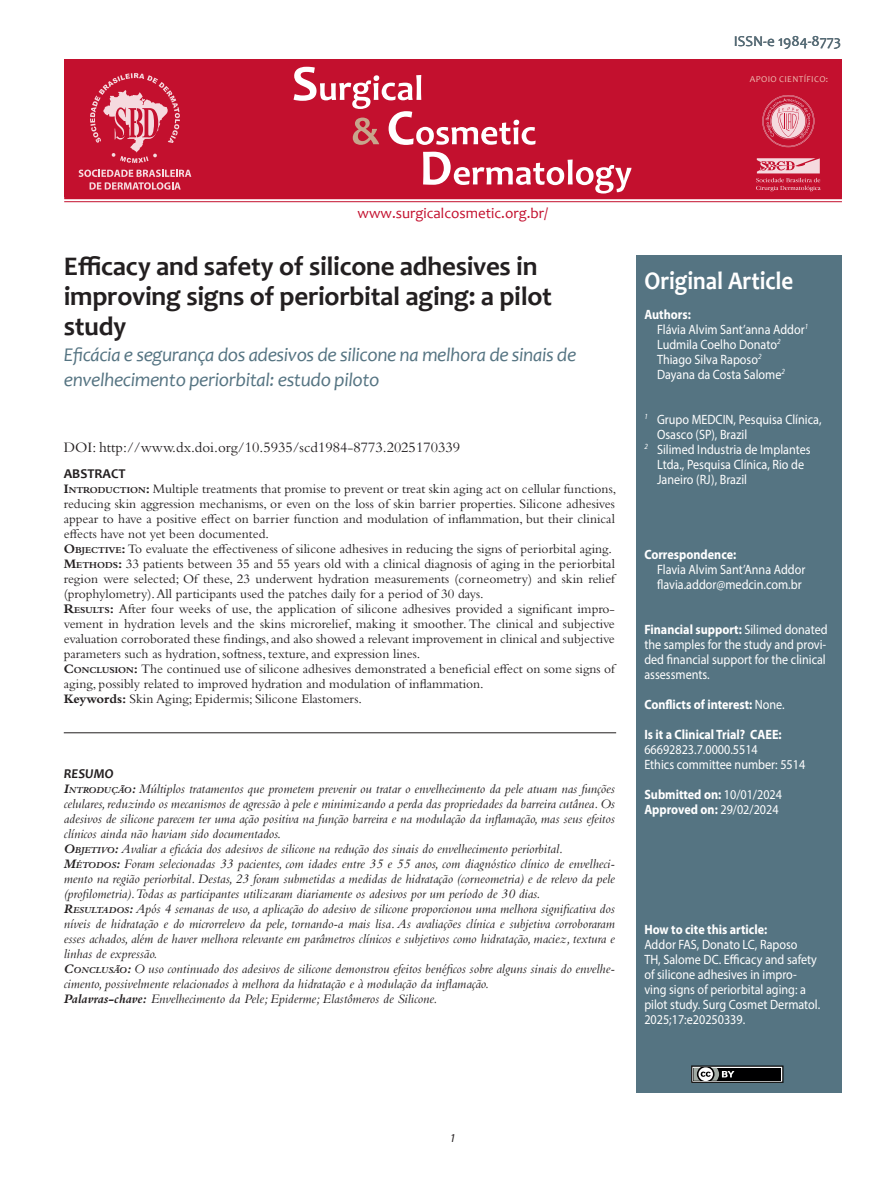
<style>
.page{position:relative;width:893px;height:1191px;background:#fff}
.page>*{position:absolute;margin:0;border:0;box-sizing:border-box;transform-origin:0 0}
.t1{font:700 27px/30px "Candara";letter-spacing:-.01em;color:#231f20}
.t2{font:700 25.5px "Candara";color:#fff;scale:.9 1}
.t3{font:italic 19.5px/25.5px "Candara";letter-spacing:-.02em;color:#557482}
.t4{font:15px "Bembo Std";color:#231f20}
.t5{font:15px "Candara";color:#c3102e}
.t6{font:15px "Candara";color:#557482}
.t7{font:italic 13.5px/15px "Bembo Std";color:#231f20;text-align:justify}
.t8{font:13.5px/15px "Bembo Std";color:#231f20;text-align:justify}
.t9{font:13.5px/15px "Myriad Pro";color:#fff;scale:.9 1}
.t10{font:700 13.5px/15px "Myriad Pro";color:#fff;scale:.9 1}
.t11{font:700 13.5px "Candara";color:#231f20}
.t12{font:italic 700 13.5px "Candara";color:#231f20}
.t13{font:italic 12px "Myriad Pro";color:#231f20}
.t14{font:9px "Candara";letter-spacing:.04em;color:#efc0b4}
.s1{font-weight:700}
.s2{font-weight:700;font-size:9.45px}
.s3{font-weight:400}
</style>
<div class="page">
<hr style="left:64px;top:196px;width:778px;height:3px;background:#c3102e">
<hr style="left:64px;top:201px;width:778px;height:1px;background:#c3102e">
<div style="left:64px;top:60px;width:778px;height:137px;background:#c3102e"></div>
<svg style="left:294px;top:67px;width:242px;height:78px"></svg>
<svg style="left:423px;top:152px;width:208px;height:41px"></svg>
<svg style="left:90px;top:73px;width:90px;height:90px"></svg>
<svg style="left:79px;top:170px;width:112px;height:20px"></svg>
<svg style="left:756px;top:158px;width:65px;height:33px"></svg>
<svg style="left:762px;top:95px;width:52px;height:52px"></svg>
<div style="left:636px;top:255px;width:206px;height:838px;background:#557482"></div>
<svg style="left:691px;top:1065px;width:92px;height:17px;background:#494b4c"></svg>
<hr style="left:64px;top:732px;width:552px;height:1px;background:#231f20">
<p class="t6" style="left:734px;top:32px;width:109px">ISSN-e 1984-8773</p>
<p class="t14" style="left:750px;top:74px;width:80px">APOIO CIENTÍFICO:</p>
<p class="t5" style="left:357px;top:204px;width:192px">www.surgicalcosmetic.org.br/</p>
<p class="t1" style="left:64px;top:251px;width:490px">Efficacy and safety of silicone adhesives in improving signs of periorbital aging: a pilot study</p>
<p class="t3" style="left:64px;top:342px;width:514px">Eficácia e segurança dos adesivos de silicone na melhora de sinais de envelhecimento periorbital: estudo piloto</p>
<p class="t4" style="left:64px;top:439px;width:398px">DOI: http://www.dx.doi.org/10.5935/scd1984-8773.2025170339</p>
<p class="t11" style="left:64px;top:465px;width:63px">ABSTRACT</p>
<p class="t8" style="left:64px;top:481px;width:554px"><span class="s1">I</span><span class="s2">NTRODUCTION</span><span class="s1">:</span> Multiple treatments that promise to prevent or treat skin aging act on cellular functions, reducing skin aggression mechanisms, or even on the loss of skin barrier properties. Silicone adhesives appear to have a positive effect on barrier function and modulation of inflammation, but their clinical effects have not yet been documented.</p>
<p class="t8" style="left:64px;top:541px;width:550px"><span class="s1">O</span><span class="s2">BJECTIVE</span><span class="s1">:</span> To evaluate the effectiveness of silicone adhesives in reducing the signs of periorbital aging.</p>
<p class="t8" style="left:64px;top:556px;width:553px"><span class="s1">M</span><span class="s2">ETHODS</span><span class="s1">:</span> 33 patients between 35 and 55 years old with a clinical diagnosis of aging in the periorbital region were selected; Of these, 23 underwent hydration measurements (corneometry) and skin relief (prophylometry). All participants used the patches daily for a period of 30 days.</p>
<p class="t8" style="left:64px;top:601px;width:553px"><span class="s1">R</span><span class="s2">ESULTS</span><span class="s1">:</span> After four weeks of use, the application of silicone adhesives provided a significant impro&shy;vement in hydration levels and the skins microrelief, making it smoother. The clinical and subjective evaluation corroborated these findings, and also showed a relevant improvement in clinical and subjective parameters such as hydration, softness, texture, and expression lines.</p>
<p class="t8" style="left:64px;top:661px;width:553px"><span class="s1">C</span><span class="s2">ONCLUSION</span><span class="s1">:</span> The continued use of silicone adhesives demonstrated a beneficial effect on some signs of aging, possibly related to improved hydration and modulation of inflammation.</p>
<p class="t8" style="left:64px;top:691px;width:300px"><span class="s1">Keywords:</span> Skin Aging; Epidermis; Silicone Elastomers.</p>
<p class="t12" style="left:64px;top:765px;width:51px">RESUMO</p>
<p class="t7" style="left:64px;top:781px;width:553px"><span class="s1">I</span><span class="s2">NTRODUÇÃO</span><span class="s1">:</span> Múltiplos tratamentos que prometem prevenir ou tratar o envelhecimento da pele atuam nas funções celulares, reduzindo os mecanismos de agressão à pele e minimizando a perda das propriedades da barreira cutânea. Os adesivos de silicone parecem ter uma ação positiva na função barreira e na modulação da inflamação, mas seus efeitos clínicos ainda não haviam sido documentados.</p>
<p class="t7" style="left:64px;top:841px;width:501px"><span class="s1">O</span><span class="s2">BJETIVO</span><span class="s1">:</span> Avaliar a eficácia dos adesivos de silicone na redução dos sinais do envelhecimento periorbital.</p>
<p class="t7" style="left:64px;top:856px;width:553px"><span class="s1">M</span><span class="s2">ÉTODOS</span><span class="s1">:</span> Foram selecionadas 33 pacientes, com idades entre 35 e 55 anos, com diagnóstico clínico de envelheci&shy;mento na região periorbital. Destas, 23 foram submetidas a medidas de hidratação (corneometria) e de relevo da pele (profilometria). Todas as participantes utilizaram diariamente os adesivos por um período de 30 dias.</p>
<p class="t7" style="left:64px;top:901px;width:553px"><span class="s1">R</span><span class="s2">ESULTADOS</span><span class="s1">:</span> Após 4 semanas de uso, a aplicação do adesivo de silicone proporcionou uma melhora significativa dos níveis de hidratação e do microrrelevo da pele, tornando-a mais lisa. As avaliações clínica e subjetiva corroboraram esses achados, além de haver melhora relevante em parâmetros clínicos e subjetivos como hidratação, maciez, textura e linhas de expressão.</p>
<p class="t7" style="left:64px;top:961px;width:553px"><span class="s1">C</span><span class="s2">ONCLUSÃO</span><span class="s1">:</span> O uso continuado dos adesivos de silicone demonstrou efeitos benéficos sobre alguns sinais do envelhe&shy;cimento, possivelmente relacionados à melhora da hidratação e à modulação da inflamação.</p>
<p class="t7" style="left:64px;top:991px;width:375px"><span class="s1">Palavras-chave:</span> Envelhecimento da Pele; Epiderme; Elastômeros de Silicone.</p>
<p class="t2" style="left:644px;top:264px;width:167px">Original Article</p>
<p class="t10" style="left:644px;top:307px;width:53px">Authors:</p>
<p class="t9" style="left:657px;top:321px;width:169px">Flávia Alvim Sant’anna Addor<sup>1</sup></p>
<p class="t9" style="left:657px;top:336px;width:139px">Ludmila Coelho Donato<sup>2</sup></p>
<p class="t9" style="left:657px;top:351px;width:118px">Thiago Silva Raposo<sup>2</sup></p>
<p class="t9" style="left:657px;top:366px;width:144px">Dayana da Costa Salome<sup>2</sup></p>
<p class="t9" style="left:657px;top:411px;width:184px;text-indent:-13px"><sup>1</sup> Grupo MEDCIN, Pesquisa Clínica,<br>Osasco (SP), Brazil</p>
<p class="t9" style="left:657px;top:441px;width:172px;text-indent:-13px"><sup>2</sup> Silimed Industria de Implantes<br>Ltda., Pesquisa Clínica, Rio de<br>Janeiro (RJ), Brazil</p>
<p class="t10" style="left:644px;top:547px;width:104px">Correspondence:</p>
<p class="t9" style="left:657px;top:561px;width:166px">Flavia Alvim Sant’Anna Addor</p>
<p class="t9" style="left:657px;top:576px;width:162px">flavia.addor@medcin.com.br</p>
<p class="t9" style="left:644px;top:621px;width:205px"><span class="s1">Financial support:</span> Silimed donated the samples for the study and provi&shy;ded financial support for the clinical assessments.</p>
<p class="t10" style="left:644px;top:697px;width:158px">Conflicts of interest: <span class="s3">None.</span></p>
<p class="t10" style="left:644px;top:727px;width:154px">Is it a Clinical Trial? CAEE:<br><span class="s3">66692823.7.0000.5514</span></p>
<p class="t9" style="left:644px;top:756px;width:180px">Ethics committee number: 5514</p>
<p class="t10" style="left:644px;top:787px;width:155px">Submitted on: <span class="s3">10/01/2024</span></p>
<p class="t10" style="left:644px;top:802px;width:151px">Approved on: <span class="s3">29/02/2024</span></p>
<p class="t10" style="left:644px;top:922px;width:138px">How to cite this article:</p>
<p class="t9" style="left:644px;top:936px;width:197px">Addor FAS, Donato LC, Raposo<br>TH, Salome DC. Efficacy and safety of silicone adhesives in impro&shy;ving signs of periorbital aging: a pilot study. Surg Cosmet Dermatol.<br>2025;17:e20250339.</p>
<p class="t13" style="left:450px;top:1130px;width:7px">1</p>
</div>
